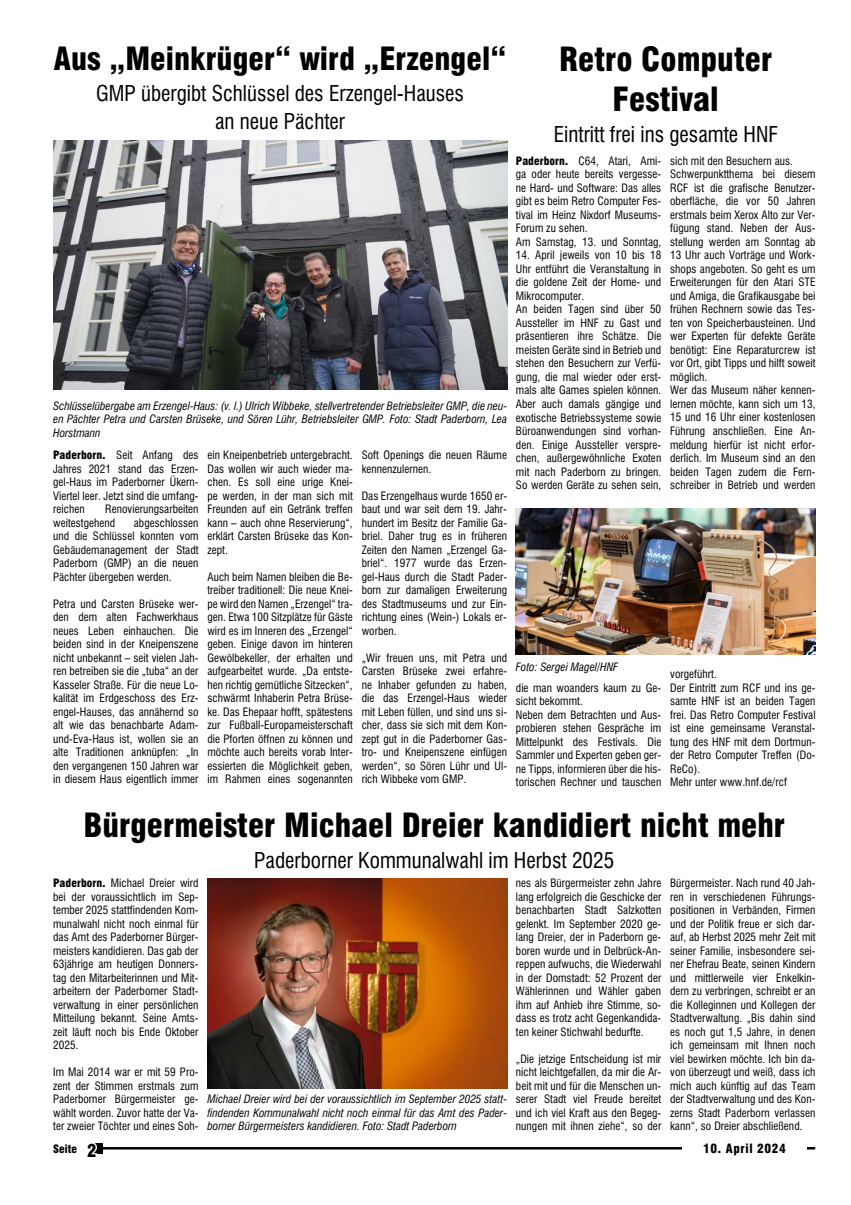
<style>
.page{position:relative;width:851px;height:1205px;background:#fff}
.page>*{position:absolute;margin:0;border:0;box-sizing:border-box;transform-origin:0 0}
.t1{font:900 condensed 32.5px/39.5px "Swiss 721 BT";color:#000;text-align:center}
.t2{font:900 condensed 31.25px "Swiss 721 BT";color:#000}
.t3{font:21.25px/27.5px "Swis 721 BT Condensed 2";color:#000;text-align:center}
.t4{font:900 condensed 12.5px "Swiss 721 BT";letter-spacing:.05em;color:#000}
.t5{font:11.25px/13.5px "Swis 721 BT Condensed 2";letter-spacing:.005em;color:#000;text-align:justify}
.t6{font:11.25px/13.5px "Swis 721 BT Condensed 3";color:#000;text-align:justify}
.t7{font:900 condensed 11.25px "Swiss 721 BT";color:#000}
.s1{font-family:"Swiss 721 BT";font-weight:900;font-stretch:condensed}
.s2{font-size:17.5px;color:#fff}
</style>
<div class="page">
<hr style="left:97px;top:1147px;width:717px;height:2px;background:#000">
<div style="left:92px;top:1143px;width:10px;height:10px;background:#000"></div>
<div style="left:682px;top:1136px;width:124px;height:24px;background:#fff"></div>
<img style="left:207px;top:878px;width:300px;height:210px">
<img style="left:516px;top:508px;width:299px;height:147px">
<img style="left:53px;top:141px;width:454px;height:249px">
<h2 class="t2" style="left:54px;top:40px;width:454px">Aus „Meinkrüger“ wird „Erzengel“</h2>
<h3 class="t3" style="left:96px;top:80px;width:369px">GMP übergibt Schlüssel des Erzengel-Hauses an neue Pächter</h3>
<p class="t6" style="left:53px;top:399px;width:455px">Schlüsselübergabe am Erzengel-Haus: (v. l.) Ulrich Wibbeke, stellvertretender Betriebsleiter GMP, die neu&shy;en Pächter Petra und Carsten Brüseke, und Sören Lühr, Betriebsleiter GMP. Foto: Stadt Paderborn, Lea Horstmann</p>
<p class="t5" style="left:361px;top:448px;width:147px">Soft Openings die neuen Räume kennenzulernen.</p>
<p class="t5" style="left:361px;top:489px;width:147px">Das Erzengelhaus wurde 1650 er&shy;baut und war seit dem 19. Jahr&shy;hundert im Besitz der Familie Ga&shy;briel. Daher trug es in früheren Zeiten den Namen „Erzengel Ga&shy;briel“. 1977 wurde das Erzen&shy;gel-Haus durch die Stadt Pader&shy;born zur damaligen Erweiterung des Stadtmuseums und zur Ein&shy;richtung eines (Wein-) Lokals er&shy;worben.</p>
<p class="t5" style="left:361px;top:651px;width:147px">„Wir freuen uns, mit Petra und Carsten Brüseke zwei erfahre&shy;ne Inhaber gefunden zu haben, die das Erzengel-Haus wieder mit Leben füllen, und sind uns si&shy;cher, dass sie sich mit dem Kon&shy;zept gut in die Paderborner Gas&shy;tro- und Kneipenszene einfügen werden“, so Sören Lühr und Ul&shy;rich Wibbeke vom GMP.</p>
<p class="t5" style="left:53px;top:448px;width:147px"><span class="s1">Paderborn.</span> Seit Anfang des Jahres 2021 stand das Erzen&shy;gel-Haus im Paderborner Ükern-Viertel leer. Jetzt sind die umfang&shy;reichen</p>
<p class="t5" style="left:207px;top:448px;width:147px">ein Kneipenbetrieb untergebracht.<br>Das wollen wir auch wieder ma&shy;chen. Es soll eine urige Knei&shy;pe werden, in der man sich mit Freunden auf ein Getränk treffen kann – auch ohne Reservierung“, erklärt Carsten Brüseke das Kon&shy;zept.</p>
<p class="t5" style="left:207px;top:570px;width:147px">Auch beim Namen bleiben die Be&shy;treiber traditionell: Die neue Knei&shy;pe wird den Namen „Erzengel“ tra&shy;gen. Etwa 100 Sitzplätze für Gäste wird es im Inneren des „Erzengel“ geben. Einige davon im hinteren Gewölbekeller, der erhalten und aufgearbeitet wurde. „Da entste&shy;hen richtig gemütliche Sitzecken“, schwärmt Inhaberin Petra Brüse&shy;ke. Das Ehepaar hofft, spätestens zur Fußball-Europameisterschaft die Pforten öffnen zu können und möchte auch bereits vorab Inter&shy;essierten die Möglichkeit geben, im Rahmen eines sogenannten</p>
<p class="t5" style="left:53px;top:502px;width:147px;text-indent:52px">Renovierungsarbeiten weitestgehend</p>
<p class="t5" style="left:53px;top:516px;width:147px;text-indent:81px">abgeschlossen und die Schlüssel konnten vom Gebäudemanagement der Stadt Paderborn (GMP) an die neuen Pächter übergeben werden.</p>
<p class="t5" style="left:53px;top:597px;width:147px">Petra und Carsten Brüseke wer&shy;den dem alten Fachwerkhaus neues Leben einhauchen. Die beiden sind in der Kneipenszene nicht unbekannt – seit vielen Jah&shy;ren betreiben sie die „tuba“ an der Kasseler Straße. Für die neue Lo&shy;kalität im Erdgeschoss des Erz&shy;engel-Hauses, das annähernd so alt wie das benachbarte Adam&shy;und-Eva-Haus ist, wollen sie an alte Traditionen anknüpfen: „In den vergangenen 150 Jahren war in diesem Haus eigentlich immer</p>
<h1 class="t1" style="left:559px;top:39px;width:214px">Retro Computer<br>Festival</h1>
<h3 class="t3" style="left:553px;top:120px;width:225px">Eintritt frei ins gesamte HNF</h3>
<p class="t5" style="left:516px;top:154px;width:147px;text-align:left"><span class="s1">Paderborn.</span> C64, Atari, Ami&shy;ga oder heute bereits vergesse&shy;ne Hard- und Software: Das alles gibt es beim Retro Computer Fes&shy;tival im Heinz Nixdorf Museums-<br>Forum zu sehen.<br>Am Samstag, 13. und Sonntag,</p>
<p class="t5" style="left:516px;top:249px;width:147px;text-align:left">14. April jeweils von 10 bis 18<br>Uhr entführt die Veranstaltung in die goldene Zeit der Home- und<br>Mikrocomputer.<br>An beiden Tagen sind über 50<br>Aussteller im HNF zu Gast und präsentieren ihre Schätze. Die meisten Geräte sind in Betrieb und stehen den Besuchern zur Verfü&shy;gung, die mal wieder oder erst&shy;mals alte Games spielen können.<br>Aber auch damals gängige und exotische Betriebssysteme sowie<br>Büroanwendungen sind vorhan&shy;den. Einige Aussteller verspre&shy;chen, außergewöhnliche Exoten mit nach Paderborn zu bringen.<br>So werden Geräte zu sehen sein,</p>
<p class="t5" style="left:670px;top:154px;width:147px;text-align:left">sich mit den Besuchern aus.<br>Schwerpunktthema bei diesem<br>RCF ist die grafische Benutzer&shy;oberfläche, die vor 50 Jahren erstmals beim Xerox Alto zur Ver&shy;fügung stand. Neben der Aus&shy;stellung werden am Sonntag ab<br>13 Uhr auch Vorträge und Work&shy;shops angeboten. So geht es um<br>Erweiterungen für den Atari STE und Amiga, die Grafikausgabe bei frühen Rechnern sowie das Tes&shy;ten von Speicherbausteinen. Und wer Experten für defekte Geräte benötigt: Eine Reparaturcrew ist vor Ort, gibt Tipps und hilft soweit möglich.<br>Wer das Museum näher kennen&shy;lernen möchte, kann sich um 13,<br>15 und 16 Uhr einer kostenlosen<br>Führung anschließen. Eine An&shy;meldung hierfür ist nicht erfor&shy;derlich. Im Museum sind an den beiden Tagen zudem die Fern&shy;schreiber in Betrieb und werden</p>
<p class="t6" style="left:516px;top:660px;width:104px">Foto: Sergei Magel/HNF</p>
<p class="t5" style="left:516px;top:681px;width:147px;text-align:left">die man woanders kaum zu Ge&shy;sicht bekommt.<br>Neben dem Betrachten und Aus&shy;probieren stehen Gespräche im<br>Mittelpunkt des Festivals. Die<br>Sammler und Experten geben ger&shy;ne Tipps, informieren über die his&shy;torischen Rechner und tauschen</p>
<p class="t5" style="left:670px;top:667px;width:147px;text-align:left">vorgeführt.<br>Der Eintritt zum RCF und ins ge&shy;samte HNF ist an beiden Tagen frei. Das Retro Computer Festival ist eine gemeinsame Veranstal&shy;tung des HNF mit dem Dortmun&shy;der Retro Computer Treffen (Do-<br>ReCo).<br>Mehr unter www.hnf.de/rcf</p>
<h1 class="t1" style="left:83px;top:805px;width:703px">Bürgermeister Michael Dreier kandidiert nicht mehr</h1>
<h3 class="t3" style="left:254px;top:847px;width:361px">Paderborner Kommunalwahl im Herbst 2025</h3>
<p class="t5" style="left:53px;top:876px;width:147px"><span class="s1">Paderborn.</span> Michael Dreier wird bei der voraussichtlich im Sep&shy;tember 2025 stattfindenden Kom&shy;munalwahl nicht noch einmal für das Amt des Paderborner Bürger&shy;meisters kandidieren. Das gab der 63jährige am heutigen Donners&shy;tag den Mitarbeiterinnen und Mit&shy;arbeitern der Paderborner Stadt&shy;verwaltung in einer persönlichen Mitteilung bekannt. Seine Amts&shy;zeit läuft noch bis Ende Oktober 2025.</p>
<p class="t5" style="left:53px;top:1065px;width:147px">Im Mai 2014 war er mit 59 Pro&shy;zent der Stimmen erstmals zum Paderborner Bürgermeister ge&shy;wählt worden. Zuvor hatte der Va&shy;ter zweier Töchter und eines Soh-</p>
<p class="t5" style="left:670px;top:876px;width:147px">Bürgermeister. Nach rund 40 Jah&shy;ren in verschiedenen Führungs&shy;positionen in Verbänden, Firmen und der Politik freue er sich dar&shy;auf, ab Herbst 2025 mehr Zeit mit seiner Familie, insbesondere sei&shy;ner Ehefrau Beate, seinen Kindern und mittlerweile vier Enkelkin&shy;dern zu verbringen, schreibt er an die Kolleginnen und Kollegen der Stadtverwaltung. „Bis dahin sind es noch gut 1,5 Jahre, in denen ich gemeinsam mit Ihnen noch viel bewirken möchte. Ich bin da&shy;von überzeugt und weiß, dass ich mich auch künftig auf das Team der Stadtverwaltung und des Kon&shy;zerns Stadt Paderborn verlassen kann“, so Dreier abschließend.</p>
<p class="t5" style="left:516px;top:876px;width:147px">nes als Bürgermeister zehn Jahre lang erfolgreich die Geschicke der benachbarten Stadt Salzkotten gelenkt. Im September 2020 ge&shy;lang Dreier, der in Paderborn ge&shy;boren wurde und in Delbrück-An&shy;reppen aufwuchs, die Wiederwahl in der Domstadt: 52 Prozent der Wählerinnen und Wähler gaben ihm auf Anhieb ihre Stimme, so&shy;dass es trotz acht Gegenkandida&shy;ten keiner Stichwahl bedurfte.</p>
<p class="t5" style="left:516px;top:1052px;width:147px">„Die jetzige Entscheidung ist mir nicht leichtgefallen, da mir die Ar&shy;beit mit und für die Menschen un&shy;serer Stadt viel Freude bereitet und ich viel Kraft aus den Begeg&shy;nungen mit ihnen ziehe“, so der</p>
<p class="t6" style="left:207px;top:1092px;width:301px">Michael Dreier wird bei der voraussichtlich im September 2025 statt&shy;findenden Kommunalwahl nicht noch einmal für das Amt des Pader&shy;borner Bürgermeisters kandidieren. Foto: Stadt Paderborn</p>
<p class="t7" style="left:53px;top:1142px;width:45px">Seite <span class="s2">2</span></p>
<p class="t4" style="left:703px;top:1141px;width:84px">10. April 2024</p>
</div>
